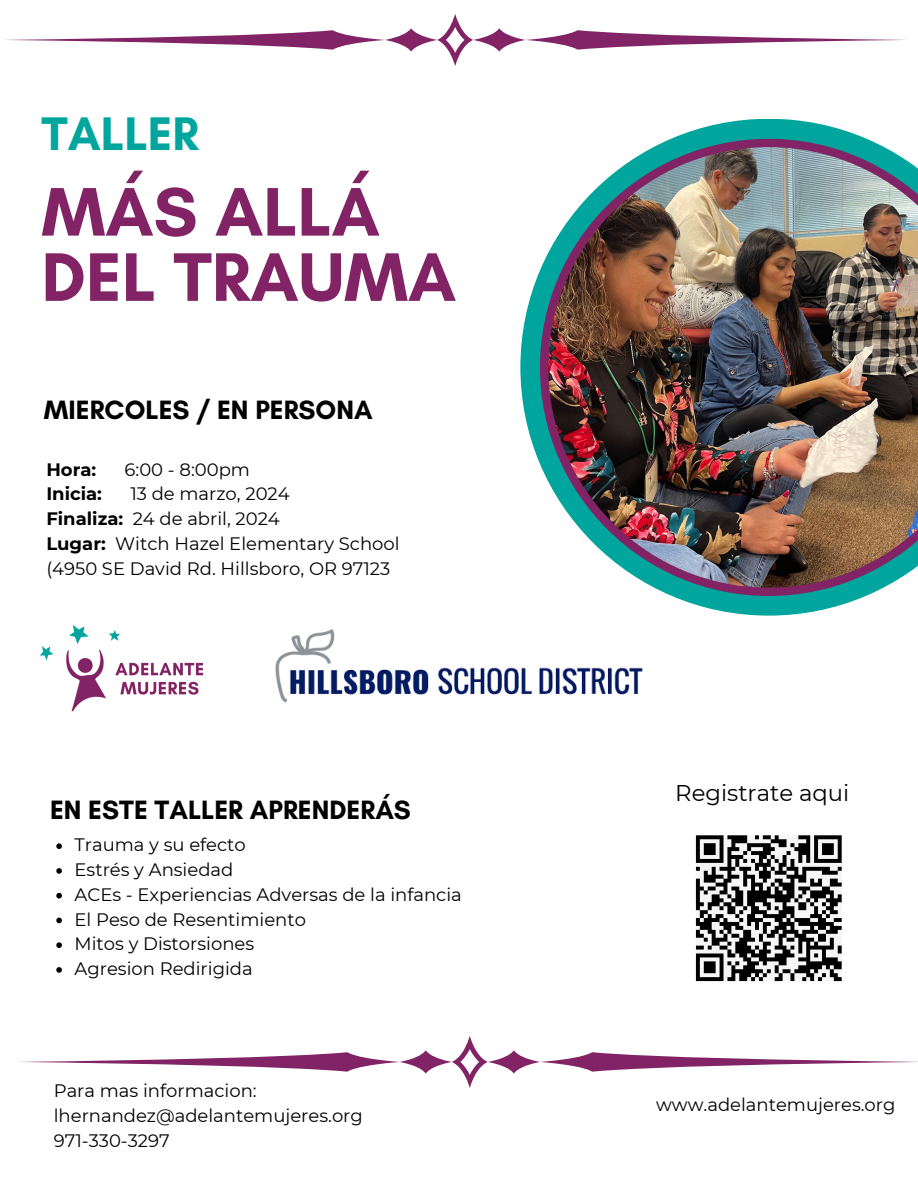
<style>
.page{position:relative;width:918px;height:1188px;background:#fff}
.page>*{position:absolute;margin:0;border:0;box-sizing:border-box;transform-origin:0 0}
.t1{font:700 69.9px/65.2px "Glacial Indifference";color:#812365}
.t2{font:700 48px "Glacial Indifference";color:#00a69d}
.t3{font:700 27px "Glacial Indifference";color:#000}
.t4{font:22.8px "Montserrat";color:#000}
.t5{font:18px "Montserrat";color:#000}
.t6{font:700 18px "Montserrat";color:#000}
.s1{font-weight:700}
</style>
<div class="page">
<svg style="left:5px;top:14px;width:900px;height:52px"></svg>
<svg style="left:20px;top:1036px;width:898px;height:52px"></svg>
<img style="left:40px;top:625px;width:163px;height:87px">
<img style="left:275px;top:629px;width:368px;height:74px">
<svg style="left:520px;top:119px;width:347px;height:497px"></svg>
<img style="left:540px;top:139px;width:378px;height:457px">
<svg style="left:56px;top:843px;width:6px;height:6px"></svg>
<svg style="left:56px;top:868px;width:6px;height:6px"></svg>
<svg style="left:56px;top:893px;width:6px;height:6px"></svg>
<svg style="left:56px;top:918px;width:6px;height:5px"></svg>
<svg style="left:56px;top:942px;width:6px;height:6px"></svg>
<svg style="left:56px;top:967px;width:6px;height:6px"></svg>
<svg style="left:696px;top:835px;width:146px;height:146px"></svg>
<h3 class="t2" style="left:42px;top:105px;width:159px">TALLER</h3>
<p class="t1" style="left:42px;top:179px;width:416px">MÁS ALLÁ<br>DEL TRAUMA</p>
<p class="t3" style="left:44px;top:394px;width:330px">MIERCOLES / EN PERSONA</p>
<p class="t6" style="left:46px;top:458px;width:51px">Hora:</p>
<p class="t5" style="left:125px;top:458px;width:127px">6:00 - 8:00pm</p>
<p class="t6" style="left:46px;top:483px;width:57px">Inicia:</p>
<p class="t5" style="left:130px;top:483px;width:161px">13 de marzo, 2024</p>
<h3 class="t5" style="left:46px;top:508px;width:235px"><span class="s1">Finaliza:</span> 24 de abril, 2024</h3>
<p class="t5" style="left:46px;top:532px;width:355px"><span class="s1">Lugar:</span> Witch Hazel Elementary School</p>
<p class="t5" style="left:46px;top:557px;width:345px">(4950 SE David Rd. Hillsboro, OR 97123</p>
<p class="t3" style="left:50px;top:793px;width:362px">EN ESTE TALLER APRENDERÁS</p>
<p class="t5" style="left:75px;top:834px;width:173px">Trauma y su efecto</p>
<p class="t5" style="left:75px;top:859px;width:160px">Estrés y Ansiedad</p>
<p class="t5" style="left:75px;top:883px;width:389px">ACEs - Experiencias Adversas de la infancia</p>
<h4 class="t5" style="left:75px;top:908px;width:233px">El Peso de Resentimiento</h4>
<p class="t5" style="left:75px;top:933px;width:181px">Mitos y Distorsiones</p>
<p class="t5" style="left:75px;top:958px;width:180px">Agresion Redirigida</p>
<p class="t5" style="left:54px;top:1080px;width:204px">Para mas informacion:</p>
<p class="t5" style="left:54px;top:1104px;width:311px">lhernandez@adelantemujeres.org</p>
<p class="t5" style="left:54px;top:1129px;width:117px">971-330-3297</p>
<p class="t4" style="left:675px;top:779px;width:176px">Registrate aqui</p>
<p class="t5" style="left:656px;top:1094px;width:241px">www.adelantemujeres.org</p>
</div>
